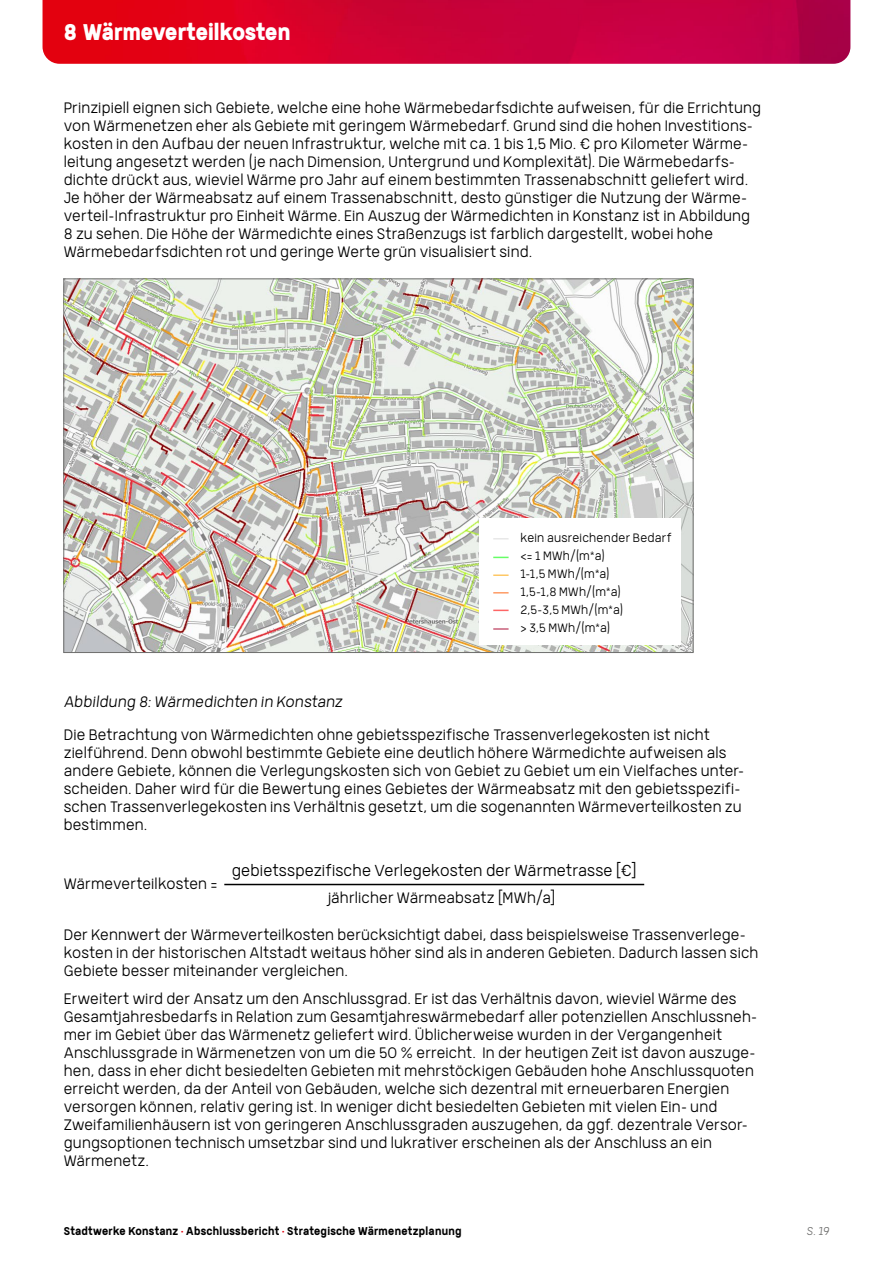
<style>
.page{position:relative;width:893px;height:1263px;background:#fff}
.page>*{position:absolute;margin:0;border:0;box-sizing:border-box;transform-origin:0 0}
.t1{font:900 22.5px "Germalt";letter-spacing:.005em;color:#fff}
.t2{font:300 15.75px "Germalt";letter-spacing:.005em;color:#000}
.t3{font:300 15px/18px "Germalt";letter-spacing:.01em;color:#000}
.t4{font:italic 300 15px "Germalt";letter-spacing:.01em;color:#000}
.t5{font:300 12px/18px "Germalt";letter-spacing:.02em;color:#000}
.t6{font:700 11.25px "Germalt";letter-spacing:.025em;color:#000}
.t7{font:italic 300 11.25px "Germalt";color:#6f6f6e}
.s1{color:#e3000f}
</style>
<div class="page">
<img style="left:43px;top:0;width:807px;height:64px">
<svg style="left:63px;top:278px;width:631px;height:608px"></svg>
<hr style="left:224px;top:884px;width:420px;height:1px;background:#000">
<h1 class="t1" style="left:64px;top:18px;width:228px">8 Wärmeverteilkosten</h1>
<p class="t3" style="left:64px;top:99px;width:699px">Prinzipiell eignen sich Gebiete, welche eine hohe Wärmebedarfsdichte aufweisen, für die Errichtung von Wärmenetzen eher als Gebiete mit geringem Wärmebedarf. Grund sind die hohen Investitions&shy;kosten in den Aufbau der neuen Infrastruktur, welche mit ca. 1 bis 1,5 Mio. € pro Kilometer Wärme&shy;leitung angesetzt werden (je nach Dimension, Untergrund und Komplexität). Die Wärmebedarfs&shy;dichte drückt aus, wieviel Wärme pro Jahr auf einem bestimmten Trassenabschnitt geliefert wird.<br>Je höher der Wärmeabsatz auf einem Trassenabschnitt, desto günstiger die Nutzung der Wärme&shy;verteil-Infrastruktur pro Einheit Wärme. Ein Auszug der Wärmedichten in Konstanz ist in Abbildung 8 zu sehen. Die Höhe der Wärmedichte eines Straßenzugs ist farblich dargestellt, wobei hohe Wärmebedarfsdichten rot und geringe Werte grün visualisiert sind.</p>
<p class="t5" style="left:520px;top:529px;width:153px">kein ausreichender Bedarf &lt;= 1 MWh/(m*a)<br>1-1,5 MWh/(m*a)<br>1,5-1,8 MWh/(m*a)<br>2,5-3,5 MWh/(m*a)<br>&gt; 3,5 MWh/(m*a)</p>
<p class="t4" style="left:64px;top:693px;width:280px">Abbildung 8: Wärmedichten in Konstanz</p>
<p class="t3" style="left:64px;top:726px;width:682px">Die Betrachtung von Wärmedichten ohne gebietsspezifische Trassenverlegekosten ist nicht zielführend. Denn obwohl bestimmte Gebiete eine deutlich höhere Wärmedichte aufweisen als andere Gebiete, können die Verlegungskosten sich von Gebiet zu Gebiet um ein Vielfaches unter&shy;scheiden. Daher wird für die Bewertung eines Gebietes der Wärmeabsatz mit den gebietsspezifi&shy;schen Trassenverlegekosten ins Verhältnis gesetzt, um die sogenannten Wärmeverteilkosten zu bestimmen.</p>
<p class="t2" style="left:232px;top:861px;width:406px">gebietsspezifische Verlegekosten der Wärmetrasse [€]</p>
<p class="t3" style="left:64px;top:874px;width:155px">Wärmeverteilkosten =</p>
<p class="t3" style="left:64px;top:925px;width:696px">Der Kennwert der Wärmeverteilkosten berücksichtigt dabei, dass beispielsweise Trassenverlege&shy;kosten in der historischen Altstadt weitaus höher sind als in anderen Gebieten. Dadurch lassen sich<br>Gebiete besser miteinander vergleichen.</p>
<p class="t3" style="left:64px;top:990px;width:695px">Erweitert wird der Ansatz um den Anschlussgrad. Er ist das Verhältnis davon, wieviel Wärme des Gesamtjahresbedarfs in Relation zum Gesamtjahreswärmebedarf aller potenziellen Anschlussneh&shy;mer im Gebiet über das Wärmenetz geliefert wird. Üblicherweise wurden in der Vergangenheit Anschlussgrade in Wärmenetzen von um die 50 % erreicht. In der heutigen Zeit ist davon auszuge&shy;hen, dass in eher dicht besiedelten Gebieten mit mehrstöckigen Gebäuden hohe Anschlussquoten erreicht werden, da der Anteil von Gebäuden, welche sich dezentral mit erneuerbaren Energien versorgen können, relativ gering ist. In weniger dicht besiedelten Gebieten mit vielen Ein- und Zweifamilienhäusern ist von geringeren Anschlussgraden auszugehen, da ggf. dezentrale Versor&shy;gungsoptionen technisch umsetzbar sind und lukrativer erscheinen als der Anschluss an ein Wärmenetz.</p>
<p class="t3" style="left:328px;top:888px;width:229px">jährlicher Wärmeabsatz [MWh/a]</p>
<p class="t6" style="left:64px;top:1224px;width:399px">Stadtwerke Konstanz <span class="s1">•</span> Abschlussbericht <span class="s1">•</span> Strategische Wärmenetzplanung</p>
<p class="t7" style="left:806px;top:1225px;width:24px">S. 19</p>
</div>
